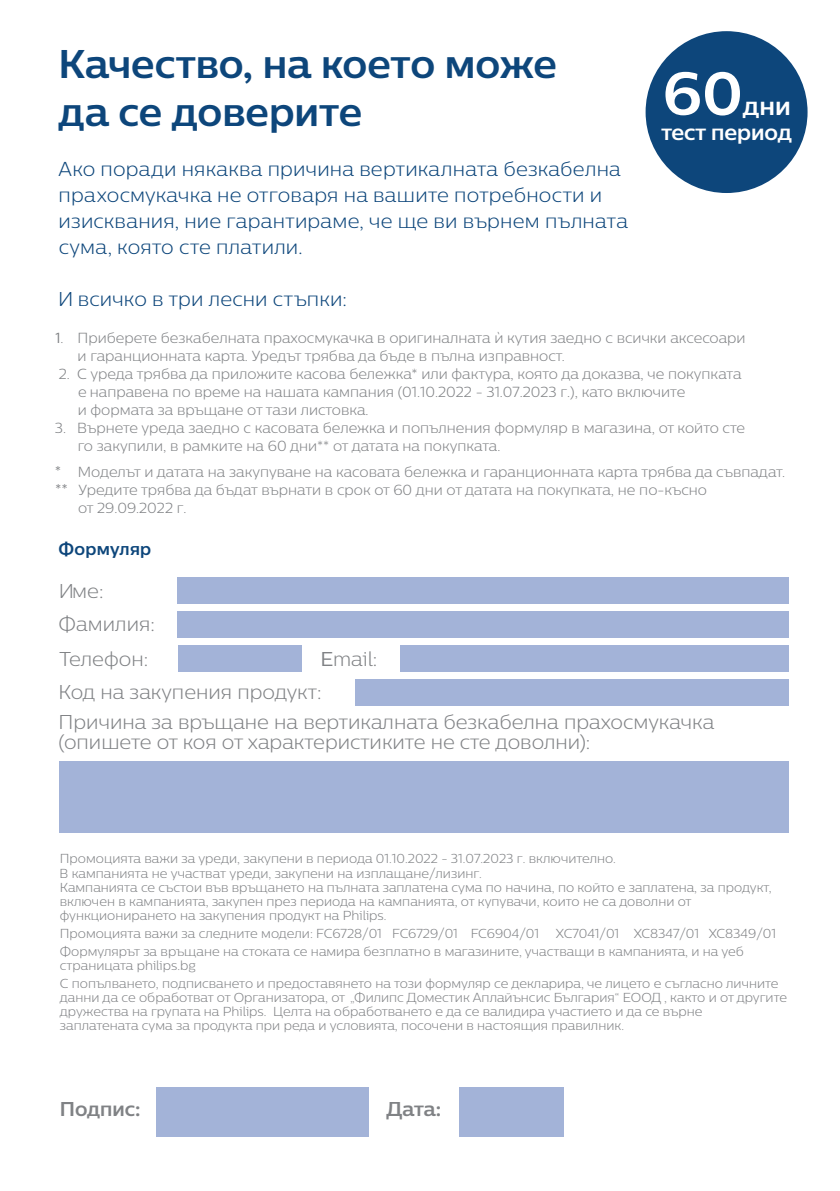
<style>
.page{position:relative;width:840px;height:1191px;background:#fff}
.page>*{position:absolute;margin:0;border:0;box-sizing:border-box;transform-origin:0 0}
.t1{font:700 60.4px "Centrale Sans";color:#fff}
.t2{font:700 40px/48px "Centrale Sans";color:#0d467b}
.t3{font:700 25.4px "Centrale Sans";color:#fff}
.t4{font:700 21.8px "Centrale Sans";color:#fff}
.t5{font:300 20px/26px "Centrale Sans";letter-spacing:.01em;color:#0d467b}
.t6{font:300 20px/34px "Centrale Sans";color:#808285}
.t7{font:700 20px "Centrale Sans";color:#808285}
.t8{font:700 17.2px "Centrale Sans";letter-spacing:.015em;color:#0d467b}
.t9{font:300 14.6px/18px "Centrale Sans";color:#808285}
.t10{font:300 13px/14px "Centrale Sans";color:#808285}
.s1{font-weight:400}
</style>
<div class="page">
<div style="left:178px;top:577px;width:610px;height:27px;background:#a3b3d8"></div>
<div style="left:178px;top:611px;width:610px;height:27px;background:#a3b3d8"></div>
<div style="left:400px;top:645px;width:388px;height:27px;background:#a3b3d8"></div>
<div style="left:178px;top:645px;width:124px;height:27px;background:#a3b3d8"></div>
<div style="left:355px;top:679px;width:433px;height:27px;background:#a3b3d8"></div>
<div style="left:59px;top:761px;width:729px;height:71px;background:#a3b3d8"></div>
<div style="left:156px;top:1087px;width:213px;height:50px;background:#a3b3d8"></div>
<div style="left:459px;top:1087px;width:105px;height:50px;background:#a3b3d8"></div>
<div style="left:645px;top:31px;width:162px;height:162px;background:#0d467b;border-radius:50%"></div>
<h2 class="t2" style="left:59px;top:39px;width:499px">Качество, на което може да се доверите</h2>
<h1 class="t1" style="left:662px;top:55px;width:82px">60</h1>
<h3 class="t3" style="left:742px;top:90px;width:49px">дни</h3>
<h3 class="t4" style="left:661px;top:118px;width:132px">тест период</h3>
<h3 class="t5" style="left:59px;top:155px;width:570px">Ако поради някаква причина вертикалната безкабелна прахосмукачка не отговаря на вашите потребности и изисквания, ние гарантираме, че ще ви върнем пълната сума, която сте платили.</h3>
<h3 class="t5" style="left:59px;top:285px;width:289px">И всичко в три лесни стъпки:</h3>
<p class="t9" style="left:77px;top:328px;width:669px;text-indent:-22px"><span class="s1">1</span>. Приберете безкабелната прахосмукачка в оригиналната ѝ кутия заедно с всички аксесоари и гаранционната карта. Уредът трябва да бъде в пълна изправност.</p>
<p class="t9" style="left:78px;top:364px;width:665px;text-indent:-19px">2. С уреда трябва да приложите касова бележка* или фактура, която да доказва, че покупката е направена по време на нашата кампания (01.10.2022 - 31.07.2023 г.), като включите<br>и формата за връщане от тази листовка.</p>
<p class="t9" style="left:78px;top:418px;width:668px;text-indent:-23px">3. Върнете уреда заедно с касовата бележка и попълнения формуляр в магазина, от който сте го закупили, в рамките на 60 дни** от датата на покупката.</p>
<p class="t9" style="left:55px;top:462px;width:731px"><span class="s1">*</span> Моделът и датата на закупуване на касовата бележка и гаранционната карта трябва да съвпадат.</p>
<p class="t9" style="left:55px;top:480px;width:653px"><span class="s1">**</span> Уредите трябва да бъдат върнати в срок от 60 дни от датата на покупката, не по-късно</p>
<p class="t9" style="left:78px;top:498px;width:110px">от 29.09.2022 г.</p>
<h3 class="t8" style="left:59px;top:537px;width:94px">Формуляр</h3>
<h3 class="t6" style="left:59px;top:573px;width:98px">Име:<br>Фамилия:<br>Телефон:</h3>
<h3 class="t6" style="left:59px;top:641px;width:320px;line-height:33.4px;text-indent:262px"><span class="s1">E</span>mail:<br>Код на закупения продукт:</h3>
<h3 class="t6" style="left:59px;top:711px;width:657px;line-height:20px">Причина за връщане на вертикалната безкабелна прахосмукачка (опишете от коя от характеристиките не сте доволни):</h3>
<p class="t10" style="left:60px;top:844px;width:713px;line-height:28px">Промоцията важи за уреди, закупени в периода 01.10.2022 - 31.07.2023 г. включително.<br>Кампанията се състои във връщането на пълната заплатена сума по начина, по който е заплатена, за продукт,</p>
<p class="t10" style="left:60px;top:893px;width:633px">включен в кампанията, закупен през периода на кампанията, от купувачи, които не са доволни от функционирането на закупения продукт на Philips.</p>
<p class="t10" style="left:60px;top:925px;width:480px">Промоцията важи за следните модели: FC6728/01 FC6729/01 FC6904/01</p>
<p class="t10" style="left:60px;top:865px;width:423px">В кампанията не участват уреди, закупени на изплащане/лизинг.</p>
<p class="t10" style="left:60px;top:923px;width:717px;line-height:18px;text-indent:496px">XC7041/01 XC8347/01 XC8349/01<br>Формулярът за връщане на стоката се намира безплатно в магазините, участващи в кампанията, и на уеб</p>
<p class="t10" style="left:60px;top:955px;width:719px;line-height:18px">страницата philips.bg<br>С попълването, подписването и предоставянето на този формуляр се декларира, че лицето е съгласно личните</p>
<p class="t10" style="left:60px;top:989px;width:728px">данни да се обработват от Организатора, от „Филипс Доместик Аплайънсис България“ ЕООД , както и от другите дружества на групата на Philips. Целта на обработването е да се валидира участието и да се върне<br>заплатената сума за продукта при реда и условията, посочени в настоящия правилник.</p>
<h3 class="t7" style="left:60px;top:1096px;width:82px">Подпис:</h3>
<h3 class="t7" style="left:386px;top:1096px;width:56px">Дата:</h3>
</div>
